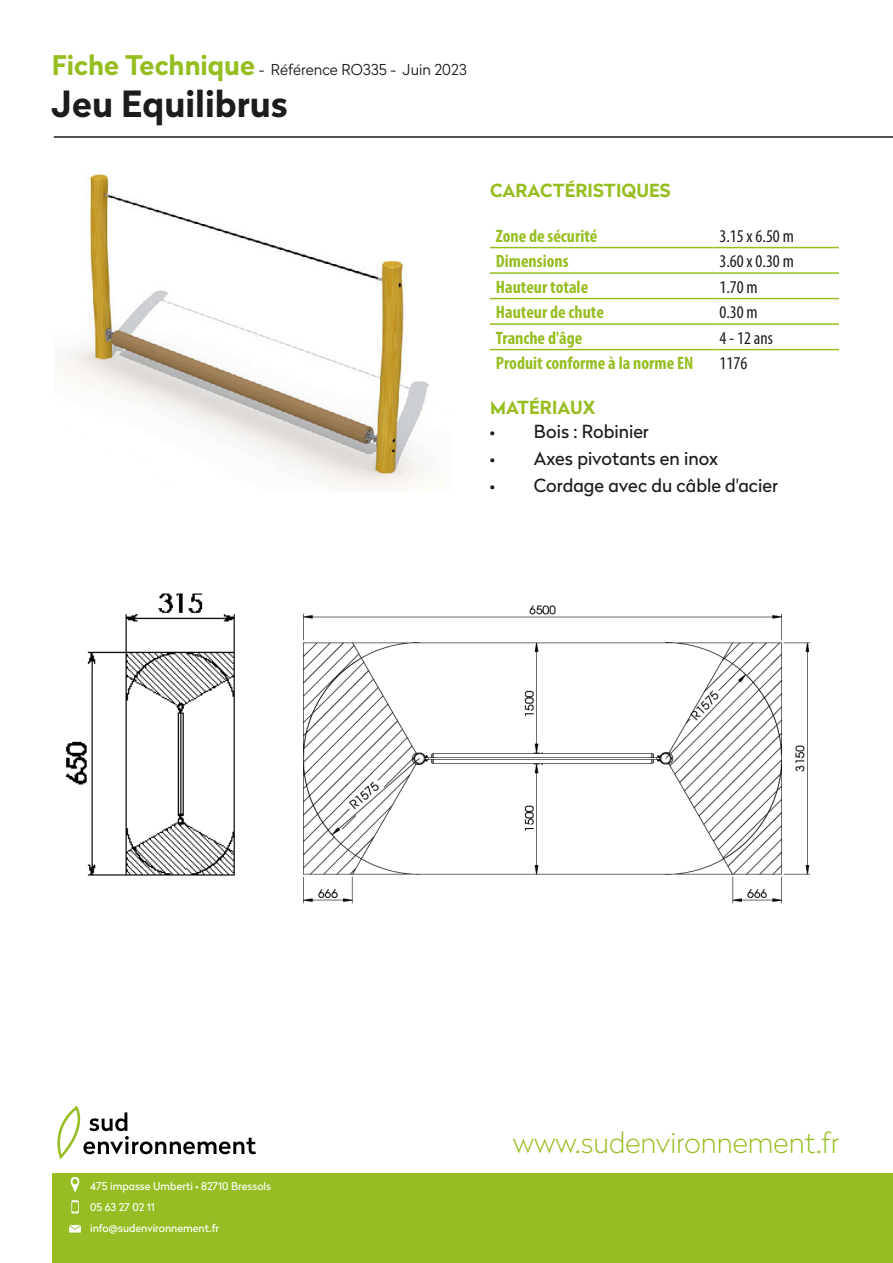
<style>
.page{position:relative;width:893px;height:1263px;background:#fff}
.page>*{position:absolute;margin:0;border:0;box-sizing:border-box;transform-origin:0 0}
.t1{font:700 36px "Radikal";color:#1c1c1c}
.t2{font:100 28.5px "Radikal";color:#96be21}
.t3{font:700 condensed 18px "Myriad Pro";color:#96be21}
.t4{font:18px "Radikal";color:#1c1c1c}
.t5{font:condensed 18px "Myriad Pro";color:#1c1c1c}
.t6{font:700 18px "Radikal";letter-spacing:.005em;color:#96be21}
.t7{font:300 15px "Radikal";color:#1c1c1c}
.t8{font:10.65px/20.5px "Radikal";color:#fff}
.s1{font-weight:700;font-size:27px;color:#96be21}
</style>
<div class="page">
<div style="left:53px;top:1172px;width:840px;height:91px;background:#96be24"></div>
<svg style="left:57px;top:1106px;width:199px;height:53px"></svg>
<svg style="left:70px;top:1177px;width:10px;height:15px"></svg>
<svg style="left:69px;top:1225px;width:12px;height:7px"></svg>
<svg style="left:71px;top:1200px;width:8px;height:13px"></svg>
<img style="left:54px;top:174px;width:383px;height:317px">
<hr style="left:54px;top:136px;width:839px;height:2px;background:#1c1c1c">
<hr style="left:490px;top:247px;width:223px;height:1px;background:#96be21">
<hr style="left:713px;top:247px;width:126px;height:1px;background:#96be21">
<hr style="left:490px;top:272px;width:223px;height:2px;background:#96be21">
<hr style="left:713px;top:272px;width:126px;height:2px;background:#96be21">
<hr style="left:490px;top:298px;width:223px;height:1px;background:#96be21">
<hr style="left:713px;top:298px;width:126px;height:1px;background:#96be21">
<hr style="left:490px;top:323px;width:223px;height:2px;background:#96be21">
<hr style="left:713px;top:323px;width:126px;height:2px;background:#96be21">
<hr style="left:490px;top:349px;width:223px;height:1px;background:#96be21">
<hr style="left:713px;top:349px;width:126px;height:1px;background:#96be21">
<img style="left:66px;top:593px;width:169px;height:283px">
<img style="left:303px;top:605px;width:508px;height:299px">
<p class="t7" style="left:52px;top:59px;width:416px"><span class="s1">Fiche Technique</span> - Référence RO335 - Juin 2023</p>
<p class="t1" style="left:51px;top:78px;width:238px">Jeu Equilibrus</p>
<p class="t6" style="left:490px;top:178px;width:182px">CARACTÉRISTIQUES</p>
<p class="t3" style="left:496px;top:224px;width:103px">Zone de sécurité</p>
<p class="t5" style="left:719px;top:225px;width:76px">3.15 x 6.50 m</p>
<p class="t3" style="left:496px;top:250px;width:74px">Dimensions</p>
<p class="t5" style="left:719px;top:250px;width:76px">3.60 x 0.30 m</p>
<p class="t3" style="left:496px;top:275px;width:94px">Hauteur totale</p>
<p class="t5" style="left:719px;top:276px;width:40px">1.70 m</p>
<p class="t3" style="left:496px;top:301px;width:109px">Hauteur de chute</p>
<p class="t5" style="left:719px;top:301px;width:40px">0.30 m</p>
<p class="t3" style="left:496px;top:326px;width:88px">Tranche d'âge</p>
<p class="t5" style="left:719px;top:327px;width:55px">4 - 12 ans</p>
<p class="t3" style="left:496px;top:352px;width:199px">Produit conforme à la norme EN</p>
<p class="t5" style="left:719px;top:352px;width:29px">1176</p>
<p class="t6" style="left:490px;top:394px;width:107px">MATÉRIAUX</p>
<p class="t4" style="left:490px;top:418px;width:160px">• Bois : Robinier</p>
<p class="t4" style="left:490px;top:445px;width:230px">• Axes pivotants en inox</p>
<p class="t4" style="left:490px;top:472px;width:289px">• Cordage avec du câble d'acier</p>
<p class="t8" style="left:90px;top:1175px;width:182px">475 impasse Umberti • 82710 Bressols<br>05 63 27 02 11</p>
<p class="t8" style="left:90px;top:1217px;width:130px">info@sudenvironnement.fr</p>
<h2 class="t2" style="left:513px;top:1123px;width:328px">www.sudenvironnement.fr</h2>
</div>
